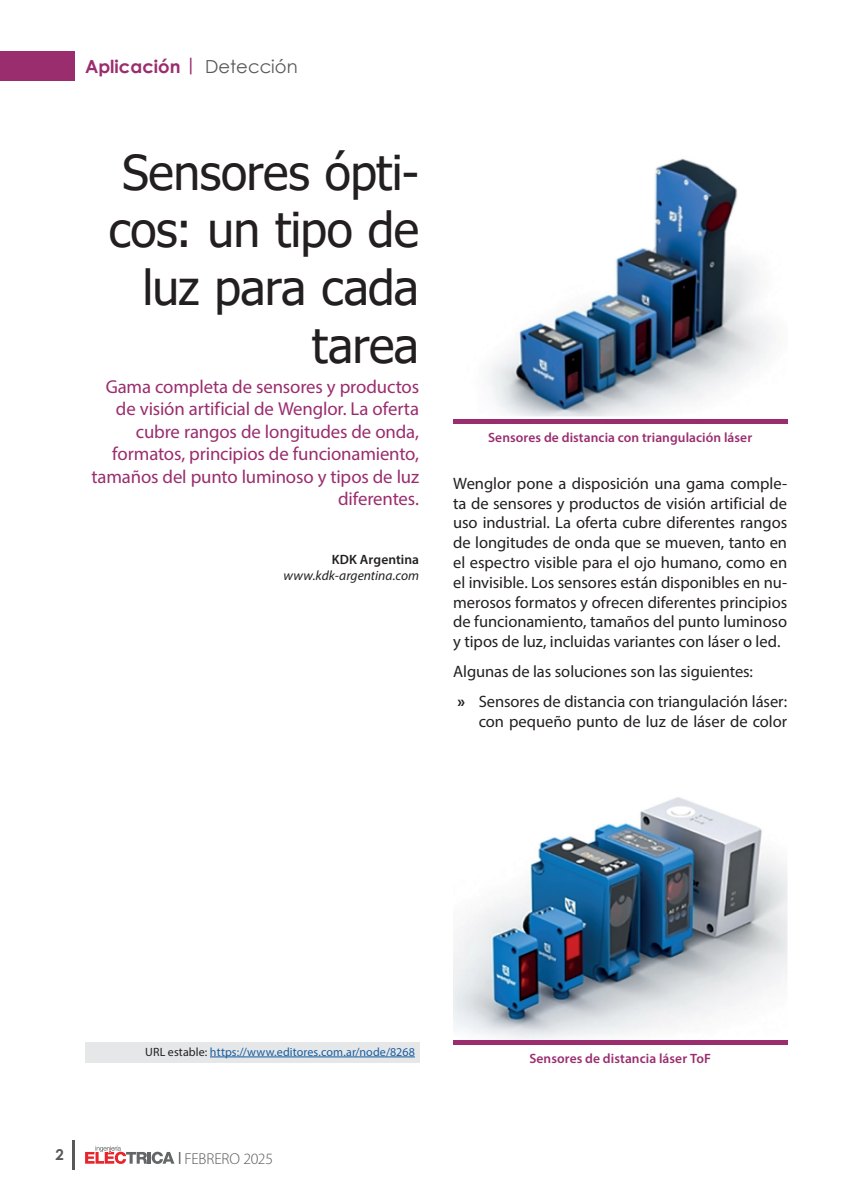
<style>
.page{position:relative;width:851px;height:1191px;background:#fff}
.page>*{position:absolute;margin:0;border:0;box-sizing:border-box;transform-origin:0 0}
.Titulo{font:48px/57.6px "Tahoma";letter-spacing:-.01em;color:#231f20;text-align:right}
.Copete{font:18.75px/22.5px "Myriad Pro";letter-spacing:-.005em;color:#9a2d6e;text-align:right}
.Tema{font:700 18px "Century Gothic";color:#9a2d6e}
.Texto{font:16.5px/19.8px "Myriad Pro";letter-spacing:-.005em;color:#231f20;text-align:justify}
.t1{font:300 15.75px "Myriad Pro";letter-spacing:-.015em;color:#57585a}
.t2{font:700 15px "Century Gothic";color:#57585a}
.Imágenes_título{font:600 13.5px "Myriad Pro";letter-spacing:.005em;color:#9a2d6e}
.Firma_Web{font:italic 13.5px "Myriad Pro";letter-spacing:.005em;color:#231f20}
.Firma_Autor{font:600 13.5px "Myriad Pro";letter-spacing:.005em;color:#231f20}
.URL{font:12px "Myriad Pro";letter-spacing:.01em;color:#175d9e}
.s1{font-weight:400;color:#57585a}
.s2{font-weight:700}
.s3{color:#231f20}
</style>
<div class="page">
<hr style="left:72px;top:1140px;width:2px;height:29px;background:#57585a">
<svg style="left:85px;top:1145px;width:89px;height:19px"></svg>
<div style="left:0;top:51px;width:74px;height:30px;background:#9a2d6e"></div>
<div style="left:85px;top:1042px;width:334px;height:21px;background:#e6e7e9"></div>
<hr style="left:210px;top:1056px;width:205px;height:1px;background:#175d9e">
<img style="left:489px;top:158px;width:285px;height:259px">
<div style="left:453px;top:419px;width:334px;height:5px;background:#9a2d6e"></div>
<img style="left:453px;top:797px;width:334px;height:243px">
<hr style="left:453px;top:1040px;width:334px;height:4px;background:#9a2d6e">
<p class="Tema" style="left:85px;top:52px;width:214px">Aplicación | <span class="s1">Detección</span></p>
<h1 class="Titulo" style="left:109px;top:146px;width:312px">Sensores ópti&shy;cos: un tipo de luz para cada tarea</h1>
<h2 class="Copete" style="left:91px;top:375px;width:329px">Gama completa de sensores y productos de visión artificial de Wenglor. La oferta cubre rangos de longitudes de onda, formatos, principios de funcionamiento, tamaños del punto luminoso y tipos de luz diferentes.</h2>
<p class="Firma_Autor" style="left:332px;top:551px;width:89px">KDK Argentina</p>
<p class="Firma_Web" style="left:283px;top:567px;width:137px">www.kdk-argentina.com</p>
<p class="Imágenes_título" style="left:488px;top:429px;width:265px">Sensores de distancia con triangulación láser</p>
<p class="Texto" style="left:453px;top:473px;width:335px">Wenglor pone a disposición una gama comple&shy;ta de sensores y productos de visión artificial de uso industrial. La oferta cubre diferentes rangos de longitudes de onda que se mueven, tanto en el espectro visible para el ojo humano, como en el invisible. Los sensores están disponibles en nu&shy;merosos formatos y ofrecen diferentes principios de funcionamiento, tamaños del punto luminoso y tipos de luz, incluidas variantes con láser o led.</p>
<p class="Texto" style="left:453px;top:661px;width:301px">Algunas de las soluciones son las siguientes:</p>
<p class="Texto" style="left:457px;top:691px;width:331px;text-align:right"><span class="s2">»</span> Sensores de distancia con triangulación láser: con pequeño punto de luz de láser de color</p>
<p class="URL" style="left:145px;top:1044px;width:271px"><span class="s3">URL estable:</span> https://www.editores.com.ar/node/8268</p>
<p class="t2" style="left:55px;top:1143px;width:10px">2</p>
<p class="t1" style="left:178px;top:1149px;width:96px"><sup>|</sup> FEBRERO 2025</p>
<p class="Imágenes_título" style="left:529px;top:1050px;width:183px">Sensores de distancia láser ToF</p>
</div>
